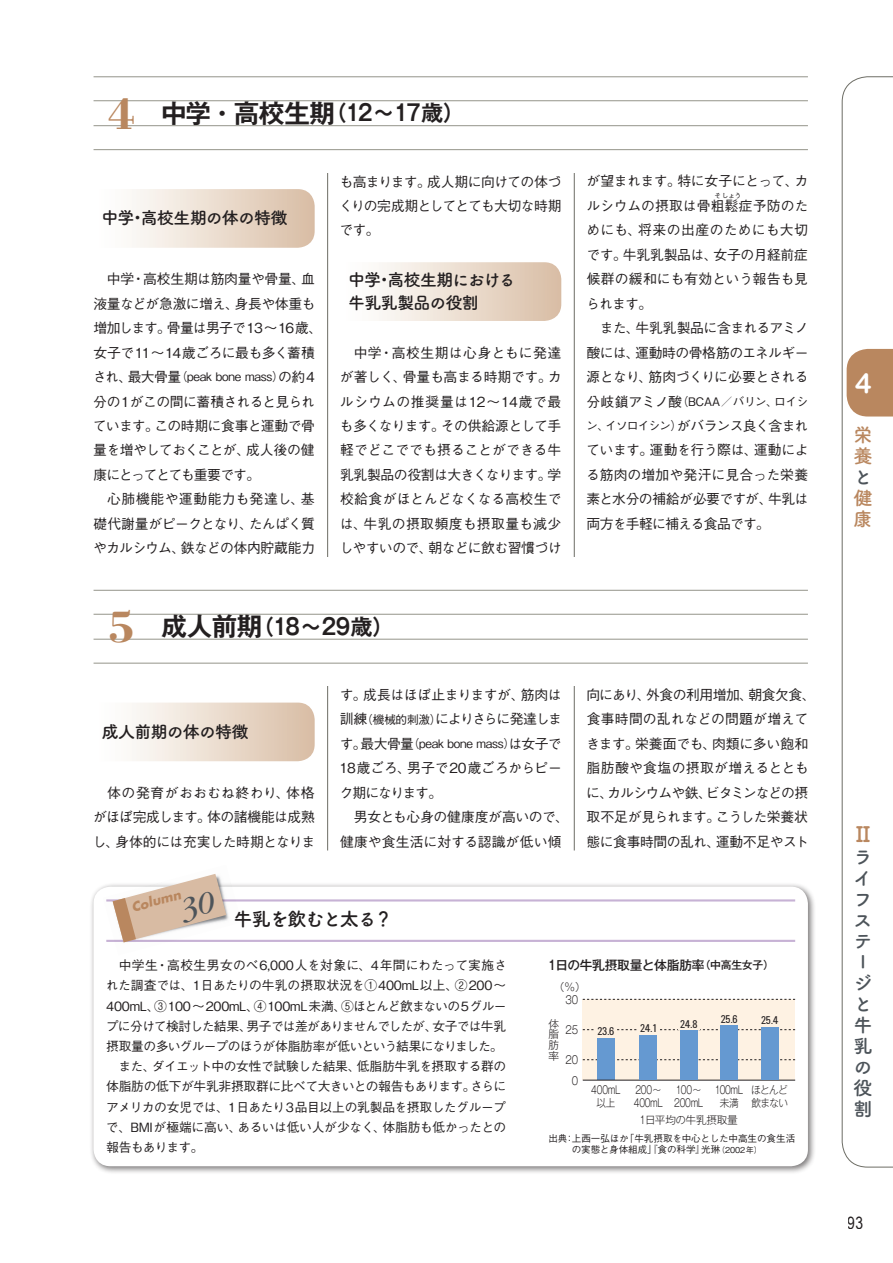
<style>
.page{position:relative;width:893px;height:1263px;background:#fff}
.page>*{position:absolute;margin:0;border:0;box-sizing:border-box;transform-origin:0 0}
.t1{font:27.6px "Arial Rounded MT Bold";color:#fff}
.見出し2_大見出し{font:700 25.5px "Gothic MB101 Pro De";letter-spacing:-.02em;color:#231f20}
.t2{font:700 21.3px "Tsuku B Rd Gothic";color:#b9875f}
.t3{font:700 19.2px/21px "Tsuku A Rd Gothic";color:#4d545a}
.囲み_タイトル_1L{font:700 19.2px "Tsuku A Rd Gothic";letter-spacing:-.08em;color:#231f20}
.t4{font:700 19.2px/21px "Tsuku A Rd Gothic";color:#b9875f}
.見出し3_小見出し_1L{font:700 16.95px "Tsuku A Rd Gothic";letter-spacing:-.05em;color:#231f20}
.見出し3_小見出し_2L{font:700 16.95px/23.4px "Tsuku A Rd Gothic";letter-spacing:-.045em;color:#231f20}
.t5{font:16.95px "Arial Narrow";color:#231f20}
.本文{font:500 13.8px/24.5px "Gothic BBB Pro";letter-spacing:-.03em;color:#231f20;text-align:justify}
.本文-2{font:500 13.8px/24.5px "Gothic BBB Pro";letter-spacing:-.01em;color:#231f20}
.囲み_本文{font:500 12.75px/20.2px "Gothic BBB Pro";letter-spacing:-.045em;color:#231f20;text-align:justify}
.図表_タイトル{font:500 12.75px "Gothic MB101 Pro";letter-spacing:-.02em;color:#231f20}
.t6{font:italic 700 12.75px "Futura";color:#b9875f}
.本文-3{font:500 11.7px "Gothic BBB Pro";letter-spacing:-.02em;color:#231f20}
.t7{font:11.7px "Universal Condensed";letter-spacing:-.025em;color:#231f20}
.図表_目盛り{font:300 10.95px/12.8px "Gothic MB101 Pro";letter-spacing:-.03em;color:#231f20;scale:.77 1}
.図表_目盛り-2{font:300 10.95px "Gothic MB101 Pro";letter-spacing:-.03em;color:#231f20;scale:.85 1}
.図表_目盛り-3{font:300 10.65px "Gothic MB101 Pro";letter-spacing:-.045em;color:#231f20;scale:.9 1}
.図表_目盛り-4{font:300 10.65px "Gothic MB101 Pro";letter-spacing:-.025em;color:#231f20}
.図表_目盛り-5{font:300 10.65px/10.6px "Gothic MB101 Pro";letter-spacing:-.045em;color:#231f20;text-align:justify}
.図表_出典_2L{font:500 9.6px/11.7px "Gothic BBB Pro";letter-spacing:-.01em;color:#231f20}
.本文-4{font:500 6.45px "Gothic BBB Pro";color:#231f20}
.s1{font-family:"Bodoni SSK";font-size:45.75px;color:#b9875f}
.s2{font-size:21.75px}
.s3{font-size:22.35px}
.s4{font-size:13.8px}
.s5{font-size:11.7px}
.s6{font-size:13.2px}
.s7{font-size:10.8px}
.s8{font-size:10.65px}
.s9{font-size:10.95px}
.s10{font-size:8.1px}
</style>
<div class="page">
<hr style="left:574px;top:77px;width:1px;height:773px;background:#6d6d65">
<hr style="left:327px;top:77px;width:1px;height:773px;background:#6d6d65">
<hr style="left:94px;top:77px;width:714px;height:1px;background:#94948a">
<hr style="left:94px;top:100px;width:714px;height:1px;background:#94948a">
<hr style="left:94px;top:125px;width:714px;height:1px;background:#94948a">
<hr style="left:94px;top:149px;width:714px;height:1px;background:#94948a">
<svg style="left:132px;top:189px;width:183px;height:59px;background:#eadcce"></svg>
<svg style="left:379px;top:262px;width:182px;height:59px;background:#eadcce"></svg>
<div style="left:94px;top:557px;width:714px;height:129px;background:#fff"></div>
<hr style="left:94px;top:590px;width:714px;height:1px;background:#94948a">
<hr style="left:94px;top:614px;width:714px;height:1px;background:#94948a">
<hr style="left:94px;top:639px;width:714px;height:1px;background:#94948a">
<hr style="left:94px;top:663px;width:714px;height:1px;background:#94948a">
<svg style="left:132px;top:702px;width:183px;height:59px;background:#eadcce"></svg>
<div style="left:89px;top:882px;width:727px;height:292px;background:#231f20;opacity:.6"></div>
<div style="left:94px;top:887px;width:714px;height:279px;background:#fff;border-radius:17px"></div>
<hr style="left:106px;top:899px;width:689px;height:2px;background:#c7b2d5">
<hr style="left:106px;top:940px;width:689px;height:2px;background:#c7b2d5">
<img style="left:103px;top:882px;width:138px;height:61px">
<div style="left:583px;top:999px;width:212px;height:81px;background:#fef2e3"></div>
<svg style="left:583px;top:1059px;width:212px;height:1px"></svg>
<svg style="left:583px;top:1029px;width:212px;height:1px"></svg>
<svg style="left:583px;top:999px;width:212px;height:1px"></svg>
<div style="left:597px;top:1038px;width:17px;height:42px;background:#6599d1"></div>
<hr style="left:583px;top:1080px;width:212px;height:1px;background:#231f20">
<div style="left:595px;top:1025px;width:22px;height:12px;background:#fef2e3"></div>
<div style="left:640px;top:1035px;width:17px;height:45px;background:#6599d1"></div>
<div style="left:638px;top:1022px;width:21px;height:12px;background:#fef2e3"></div>
<div style="left:680px;top:1031px;width:17px;height:49px;background:#6599d1"></div>
<div style="left:678px;top:1018px;width:21px;height:12px;background:#fef2e3"></div>
<div style="left:721px;top:1026px;width:17px;height:54px;background:#6599d1"></div>
<div style="left:761px;top:1027px;width:17px;height:53px;background:#6599d1"></div>
<svg style="left:842px;top:76px;width:51px;height:1091px"></svg>
<div style="left:847px;top:349px;width:46px;height:67px;background:#b9875f"></div>
<svg style="left:113px;top:874px;width:113px;height:68px"></svg>
<p class="見出し2_大見出し" style="left:109px;top:92px;width:357px"><span class="s1">4</span> 中学・高校生期<span class="s2">（</span><span class="s3">12</span><span class="s2">～</span><span class="s3">17</span><span class="s2">歳）</span></p>
<p class="見出し3_小見出し_1L" style="left:101px;top:205px;width:188px">中学・高校生期の体の特徴</p>
<p class="本文" style="left:93px;top:265px;width:231px;text-align:center">中学・高校生期は筋肉量や骨量、血<br>液量などが急激に増え、身長や体重も増加します。骨量は男子で13～16歳、女子で11～14歳ごろに最も多く蓄積</p>
<p class="本文-3" style="left:93px;top:368px;width:224px"><span class="s4">され、最大骨量</span>（peak bone mass）<span class="s4">の約4</span></p>
<p class="本文" style="left:93px;top:387px;width:224px">分の1がこの間に蓄積されると見られています。この時期に食事と運動で骨量を増やしておくことが、成人後の健康にとってとても重要です。</p>
<p class="本文" style="left:93px;top:485px;width:224px;text-indent:14px">心肺機能や運動能力も発達し、基礎代謝量がピークとなり、たんぱく質やカルシウム、鉄などの体内貯蔵能力</p>
<p class="本文" style="left:339px;top:167px;width:224px">も高まります。成人期に向けての体づくりの完成期としてとても大切な時期です。</p>
<p class="見出し3_小見出し_2L" style="left:348px;top:267px;width:169px">中学・高校生期における牛乳乳製品の役割</p>
<p class="本文" style="left:339px;top:339px;width:224px;text-indent:14px">中学・高校生期は心身ともに発達が著しく、骨量も高まる時期です。カルシウムの推奨量は12～14歳で最も多くなります。その供給源として手軽でどこででも摂ることができる牛乳乳製品の役割は大きくなります。学校給食がほとんどなくなる高校生では、牛乳の摂取頻度も摂取量も減少しやすいので、朝などに飲む習慣づけ</p>
<p class="見出し2_大見出し" style="left:109px;top:605px;width:287px"><span class="s1">5</span> 成人前期<span class="s2">（</span><span class="s3">18</span><span class="s2">～</span><span class="s3">29</span><span class="s2">歳）</span></p>
<p class="見出し3_小見出し_1L" style="left:102px;top:718px;width:148px">成人前期の体の特徴</p>
<p class="本文" style="left:92px;top:779px;width:225px;text-indent:15px">体の発育がおおむね終わり、体格がほぼ完成します。体の諸機能は成熟し、身体的には充実した時期となりま</p>
<p class="本文" style="left:340px;top:681px;width:224px">す。成長はほぼ止まりますが、筋肉は訓練<span class="s5">（機械的刺激）</span>によりさらに発達しま</p>
<p class="本文-3" style="left:340px;top:734px;width:223px"><span class="s4">す。最大骨量</span>（peak bone mass）<span class="s4">は女子で</span></p>
<p class="本文" style="left:339px;top:754px;width:224px">18歳ごろ、男子で20歳ごろからピーク期になります。</p>
<p class="本文-2" style="left:340px;top:803px;width:230px;text-indent:14px">男女とも心身の健康度が高いので、健康や食生活に対する認識が低い傾</p>
<p class="本文-2" style="left:586px;top:167px;width:223px">が望まれます。特に女子にとって、カルシウムの摂取は骨粗鬆症予防のた</p>
<p class="本文-4" style="left:714px;top:190px;width:28px">そしょう</p>
<p class="本文" style="left:586px;top:216px;width:224px">めにも、将来の出産のためにも大切です。牛乳乳製品は、女子の月経前症候群の緩和にも有効という報告も見られます。</p>
<p class="本文" style="left:587px;top:314px;width:224px;text-indent:13px">また、牛乳乳製品に含まれるアミノ酸には、運動時の骨格筋のエネルギー源となり、筋肉づくりに必要とされる</p>
<p class="本文-3" style="left:587px;top:392px;width:223px"><span class="s4">分岐鎖アミノ酸</span>（BCAA／バリン、ロイシ</p>
<p class="本文" style="left:586px;top:412px;width:224px"><span class="s5">ン、イソロイシン）</span>がバランス良く含まれています。運動を行う際は、運動による筋肉の増加や発汗に見合った栄養素と水分の補給が必要ですが、牛乳は両方を手軽に補える食品です。</p>
<p class="本文" style="left:586px;top:681px;width:231px;text-align:left">向にあり、外食の利用増加、朝食欠食、食事時間の乱れなどの問題が増えてきます。栄養面でも、肉類に多い飽和脂肪酸や食塩の摂取が増えるとともに、カルシウムや鉄、ビタミンなどの摂取不足が見られます。こうした栄養状態に食事時間の乱れ、運動不足やスト</p>
<p class="t6" style="left:130px;top:899px;width:52px;rotate:-15deg">Column</p>
<p class="囲み_タイトル_1L" style="left:233px;top:904px;width:161px">牛乳を飲むと太る？</p>
<p class="囲み_本文" style="left:106px;top:954px;width:403px;text-indent:13px">中学生・高校生男女のべ6,000人を対象に、4年間にわたって実施された調査では、1日あたりの牛乳の摂取状況を①400mL以上、②200～400mL、③100～200mL、④100mL未満、⑤ほとんど飲まないの5グループに分けて検討した結果、男子では差がありませんでしたが、女子では牛乳摂取量の多いグループのほうが体脂肪率が低いという結果になりました。</p>
<p class="囲み_本文" style="left:106px;top:1055px;width:402px;text-indent:13px">また、ダイエット中の女性で試験した結果、低脂肪牛乳を摂取する群の体脂肪の低下が牛乳非摂取群に比べて大きいとの報告もあります。さらにアメリカの女児では、1日あたり3品目以上の乳製品を摂取したグループで、BMIが極端に高い、あるいは低い人が少なく、体脂肪も低かったとの報告もあります。</p>
<p class="図表_タイトル" style="left:548px;top:955px;width:227px"><span class="s6">1</span>日の牛乳摂取量と体脂肪率<span class="s7">（中高生女子）</span></p>
<p class="図表_目盛り-5" style="left:554px;top:980px;width:33px">（％）</p>
<p class="図表_目盛り-2" style="left:566px;top:991px;width:16px">30</p>
<p class="図表_目盛り-2" style="left:566px;top:1020px;width:16px">25</p>
<p class="図表_目盛り-2" style="left:566px;top:1051px;width:16px">20</p>
<p class="図表_目盛り-2" style="left:572px;top:1071px;width:9px">0</p>
<p class="図表_目盛り-5" style="left:549px;top:1017px;width:12px">体脂肪率</p>
<p class="t7" style="left:597px;top:1025px;width:19px">23.6</p>
<p class="t7" style="left:640px;top:1022px;width:19px">24.1</p>
<p class="t7" style="left:680px;top:1018px;width:19px">24.8</p>
<p class="t7" style="left:721px;top:1013px;width:19px">25.6</p>
<p class="t7" style="left:761px;top:1014px;width:19px">25.4</p>
<p class="図表_目盛り" style="left:591px;top:1082px;width:40px">400mL</p>
<p class="図表_目盛り-3" style="left:596px;top:1093px;width:23px">以上</p>
<p class="図表_目盛り" style="left:634px;top:1082px;width:40px">200<span class="s8">～<br></span>400mL</p>
<p class="図表_目盛り" style="left:674px;top:1082px;width:40px">100<span class="s8">～<br></span>200mL</p>
<p class="図表_目盛り" style="left:715px;top:1082px;width:39px">100mL</p>
<p class="図表_目盛り-3" style="left:720px;top:1093px;width:23px">未満</p>
<p class="図表_目盛り-4" style="left:639px;top:1110px;width:100px"><span class="s9">1</span>日平均の牛乳摂取量</p>
<p class="図表_目盛り-3" style="left:751px;top:1081px;width:42px">ほとんど</p>
<p class="図表_目盛り-3" style="left:751px;top:1093px;width:42px">飲まない</p>
<p class="図表_出典_2L" style="left:572px;top:1131px;width:225px;text-indent:-23px">出典：上西一弘ほか「牛乳摂取を中心とした中高生の食生活の実態と身体組成」『食の科学』光琳<span class="s10">（2002年）</span></p>
<h1 class="t1" style="left:855px;top:367px;width:18px">4</h1>
<h3 class="t4" style="left:854px;top:423px;width:20px">栄養</h3>
<h3 class="t3" style="left:854px;top:465px;width:17px">と</h3>
<h3 class="t4" style="left:854px;top:486px;width:20px">健康</h3>
<p class="t2" style="left:853px;top:817px;width:19px">Ⅱ</p>
<p class="t3" style="left:854px;top:845px;width:20px">ライフステージと牛乳の役割</p>
<p class="t5" style="left:848px;top:1213px;width:17px">93</p>
</div>
